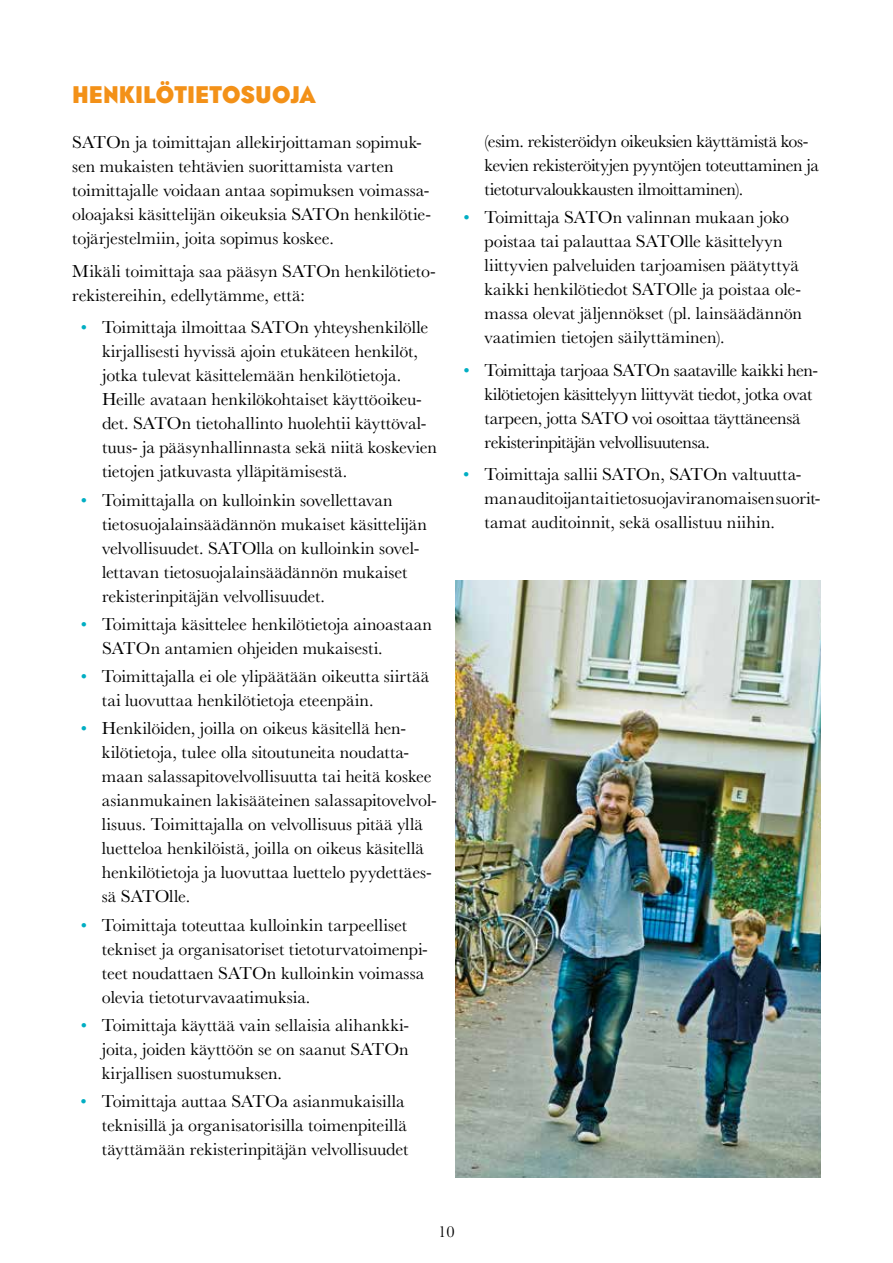
<style>
.page{position:relative;width:893px;height:1263px;background:#fff}
.page>*{position:absolute;margin:0;border:0;box-sizing:border-box;transform-origin:0 0}
.t1{font:900 24px "Telefon";letter-spacing:.01em;color:#f39118}
.t2{font:18px/24px "Baskerville MT Pro";letter-spacing:-.005em;color:#000}
.t3{font:18px/24px "Baskerville MT Pro";letter-spacing:-.025em;color:#000}
.t4{font:16.5px "Baskerville MT Pro";color:#000}
.s1{color:#00aec3}
</style>
<div class="page">
<img style="left:455px;top:580px;width:366px;height:598px">
<h1 class="t1" style="left:72px;top:79px;width:245px">HENKILÖTIETOSUOJA</h1>
<p class="t2" style="left:72px;top:130px;width:360px">SATOn ja toimittajan allekirjoittaman sopimuk&shy;sen mukaisten tehtävien suorittamista varten toimittajalle voidaan antaa sopimuksen voimassa&shy;oloajaksi käsittelijän oikeuksia SATOn henkilötie&shy;tojärjestelmiin, joita sopimus koskee.</p>
<p class="t2" style="left:72px;top:259px;width:365px">Mikäli toimittaja saa pääsyn SATOn henkilötieto&shy;rekistereihin, edellytämme, että:</p>
<p class="t2" style="left:102px;top:315px;width:337px;text-indent:-21px"><span class="s1">•</span> Toimittaja ilmoittaa SATOn yhteyshenkilölle kirjallisesti hyvissä ajoin etukäteen henkilöt, jotka tulevat käsittelemään henkilötietoja.<br>Heille avataan henkilökohtaiset käyttöoikeu&shy;det. SATOn tietohallinto huolehtii käyttöval&shy;tuus- ja pääsynhallinnasta sekä niitä koskevien tietojen jatkuvasta ylläpitämisestä.</p>
<p class="t2" style="left:102px;top:488px;width:327px;text-indent:-21px"><span class="s1">•</span> Toimittajalla on kulloinkin sovellettavan tietosuojalainsäädännön mukaiset käsittelijän velvollisuudet. SATOlla on kulloinkin sovel&shy;lettavan tietosuojalainsäädännön mukaiset rekisterinpitäjän velvollisuudet.</p>
<p class="t2" style="left:102px;top:612px;width:332px;text-indent:-21px"><span class="s1">•</span> Toimittaja käsittelee henkilötietoja ainoastaan<br>SATOn antamien ohjeiden mukaisesti.</p>
<p class="t2" style="left:102px;top:664px;width:329px;text-indent:-21px"><span class="s1">•</span> Toimittajalla ei ole ylipäätään oikeutta siirtää tai luovuttaa henkilötietoja eteenpäin.</p>
<p class="t2" style="left:102px;top:716px;width:336px;text-indent:-21px"><span class="s1">•</span> Henkilöiden, joilla on oikeus käsitellä hen&shy;kilötietoja, tulee olla sitoutuneita noudatta&shy;maan salassapitovelvollisuutta tai heitä koskee asianmukainen lakisääteinen salassapitovelvol&shy;lisuus. Toimittajalla on velvollisuus pitää yllä luetteloa henkilöistä, joilla on oikeus käsitellä henkilötietoja ja luovuttaa luettelo pyydettäes&shy;sä SATOlle.</p>
<p class="t2" style="left:102px;top:913px;width:327px;text-indent:-21px"><span class="s1">•</span> Toimittaja toteuttaa kulloinkin tarpeelliset tekniset ja organisatoriset tietoturvatoimenpi&shy;teet noudattaen SATOn kulloinkin voimassa olevia tietoturvavaatimuksia.</p>
<p class="t2" style="left:102px;top:1013px;width:309px;text-align:justify;text-indent:-21px"><span class="s1">•</span> Toimittaja käyttää vain sellaisia alihankki&shy;joita, joiden käyttöön se on saanut SATOn kirjallisen suostumuksen.</p>
<p class="t2" style="left:102px;top:1089px;width:308px;text-indent:-21px"><span class="s1">•</span> Toimittaja auttaa SATOa asianmukaisilla teknisillä ja organisatorisilla toimenpiteillä täyttämään rekisterinpitäjän velvollisuudet</p>
<p class="t3" style="left:485px;top:129px;width:336px">(esim. rekisteröidyn oikeuksien käyttämistä kos&shy;kevien rekisteröityjen pyyntöjen toteuttaminen ja tietoturvaloukkausten ilmoittaminen).</p>
<p class="t2" style="left:485px;top:206px;width:319px;text-indent:-21px"><span class="s1">•</span> Toimittaja SATOn valinnan mukaan joko poistaa tai palauttaa SATOlle käsittelyyn liittyvien palveluiden tarjoamisen päätyttyä kaikki henkilötiedot SATOlle ja poistaa ole&shy;massa olevat jäljennökset (pl. lainsäädännön vaatimien tietojen säilyttäminen).</p>
<p class="t3" style="left:485px;top:358px;width:335px;text-indent:-21px"><span class="s1">•</span> Toimittaja tarjoaa SATOn saataville kaikki hen&shy;kilötietojen käsittelyyn liittyvät tiedot, jotka ovat tarpeen, jotta SATO voi osoittaa täyttäneensä rekisterinpitäjän velvollisuutensa.</p>
<p class="t2" style="left:485px;top:463px;width:337px;text-indent:-21px"><span class="s1">•</span> Toimittaja sallii SATOn, SATOn valtuutta&shy;man auditoijan tai tietosuojaviranomaisen suorit&shy;tamat auditoinnit, sekä osallistuu niihin.</p>
<p class="t4" style="left:438px;top:1222px;width:18px">10</p>
</div>
